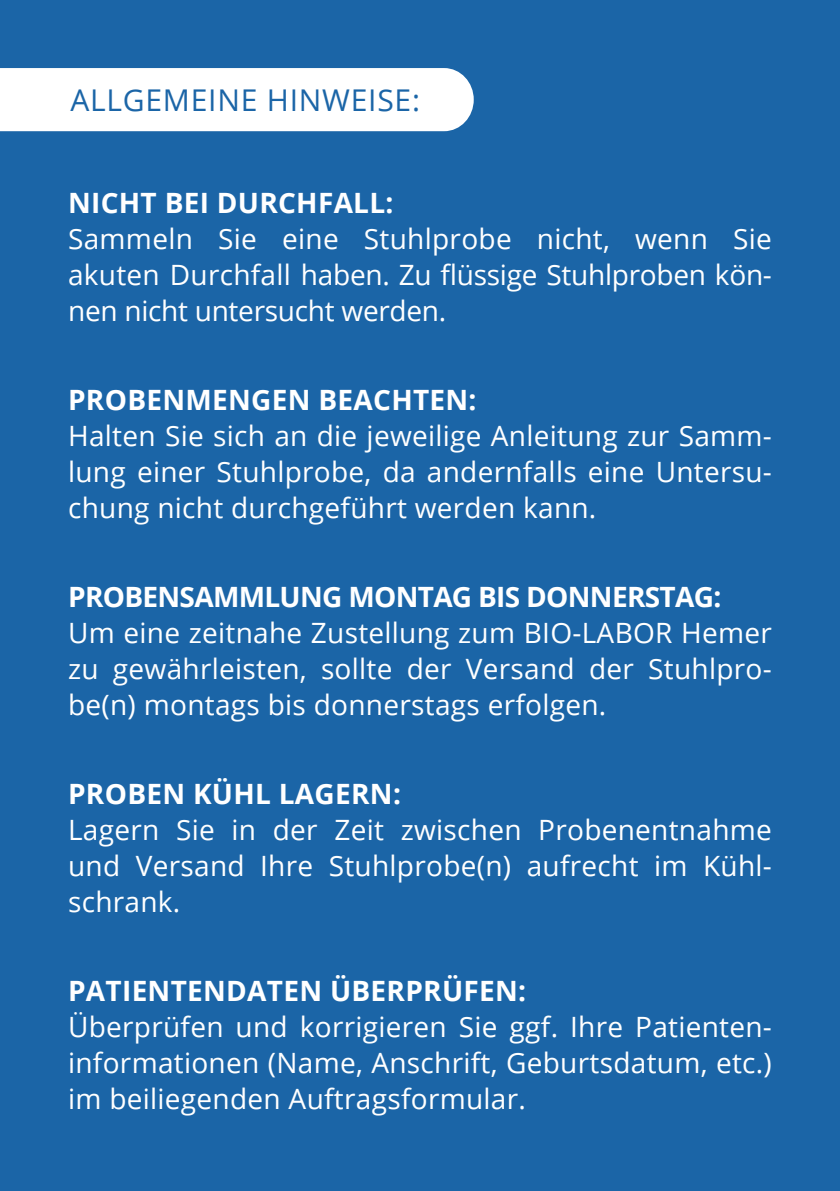
<style>
.page{position:relative;width:840px;height:1191px;background:#fff}
.page>*{position:absolute;margin:0;border:0;box-sizing:border-box;transform-origin:0 0}
.t1{font:30px "Open Sans";letter-spacing:.025em;color:#1b65a7}
.t2{font:28px/36px "Open Sans";letter-spacing:.01em;color:#fff;text-align:justify}
.t3{font:700 28px "Open Sans";letter-spacing:.01em;color:#fff}
.t4{font:700 28px "Open Sans";letter-spacing:-.025em;color:#fff}
</style>
<div class="page">
<svg style="left:839px;top:68px;width:1px;height:63px"></svg>
<div style="left:0;top:0;width:839px;height:1191px;background:#1b65a7"></div>
<div style="left:0;top:68px;width:473px;height:63px;background:#fff"></div>
<p class="t1" style="left:70px;top:80px;width:351px">ALLGEMEINE HINWEISE:</p>
<p class="t3" style="left:68px;top:183px;width:327px">NICHT BEI DURCHFALL:</p>
<p class="t2" style="left:68px;top:220px;width:705px">Sammeln Sie eine Stuhlprobe nicht, wenn Sie akuten Durchfall haben. Zu flüssige Stuhlproben kön&shy;nen nicht untersucht werden.</p>
<p class="t3" style="left:68px;top:380px;width:410px">PROBENMENGEN BEACHTEN:</p>
<p class="t2" style="left:68px;top:417px;width:704px">Halten Sie sich an die jeweilige Anleitung zur Samm&shy;lung einer Stuhlprobe, da andernfalls eine Untersu&shy;chung nicht durchgeführt werden kann.</p>
<p class="t4" style="left:68px;top:577px;width:654px">PROBENSAMMLUNG MONTAG BIS DONNERSTAG:</p>
<p class="t2" style="left:68px;top:614px;width:705px">Um eine zeitnahe Zustellung zum BIO-LABOR Hemer zu gewährleisten, sollte der Versand der Stuhlpro&shy;be(n) montags bis donnerstags erfolgen.</p>
<p class="t3" style="left:68px;top:774px;width:334px">PROBEN KÜHL LAGERN:</p>
<p class="t2" style="left:68px;top:811px;width:705px">Lagern Sie in der Zeit zwischen Probenentnahme und Versand Ihre Stuhlprobe(n) aufrecht im Kühl&shy;schrank.</p>
<p class="t3" style="left:68px;top:971px;width:459px">PATIENTENDATEN ÜBERPRÜFEN:</p>
<p class="t2" style="left:68px;top:1008px;width:705px">Überprüfen und korrigieren Sie ggf. Ihre Patienten&shy;informationen (Name, Anschrift, Geburtsdatum, etc.) im beiliegenden Auftragsformular.</p>
</div>
